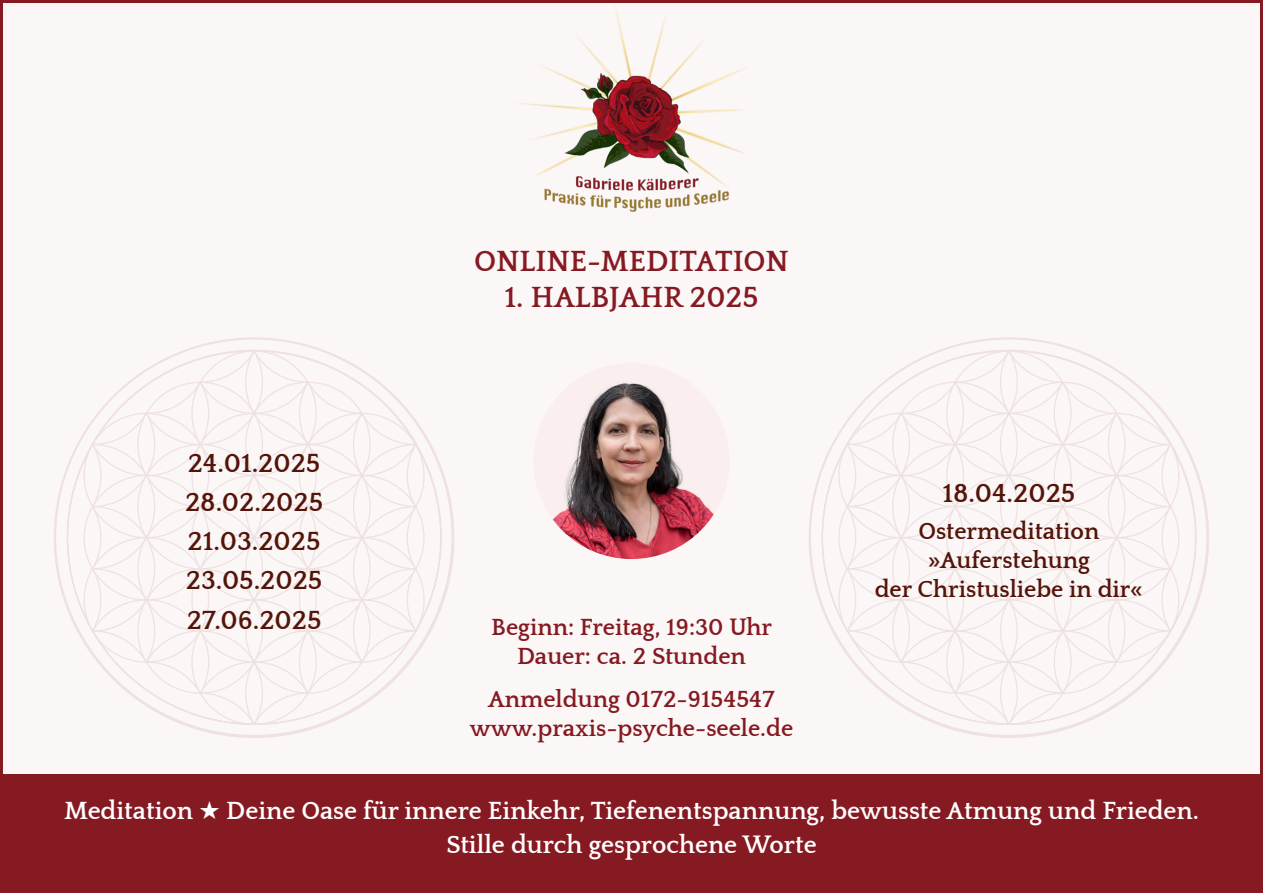
<style>
.page{position:relative;width:1263px;height:893px;background:#fff}
.page>*{position:absolute;margin:0;border:0;box-sizing:border-box;transform-origin:0 0}
.t1{font:700 30px "Quattrocento";color:#861a22}
.t2{font:700 27px "Quattrocento";color:#541409}
.t3{font:700 25.5px "Quattrocento";color:#fff}
.t4{font:700 24px/28.8px "Quattrocento";color:#861a22;text-align:center}
.t5{font:700 24px/28.8px "Quattrocento";color:#541409;text-align:center}
</style>
<div class="page">
<div style="left:2px;top:2px;width:1259px;height:889px;background:#fbf7f7"></div>
<div style="left:0;top:775px;width:1263px;height:118px;background:#861a22"></div>
<img style="left:515px;top:1px;width:233px;height:211px">
<svg style="left:54px;top:337px;width:400px;height:401px"></svg>
<svg style="left:809px;top:337px;width:400px;height:401px"></svg>
<img style="left:533px;top:363px;width:197px;height:196px;border-radius:98px">
<p class="t2" style="left:188px;top:449px;width:134px">24.01.2025</p>
<p class="t2" style="left:185px;top:488px;width:140px">28.02.2025</p>
<p class="t2" style="left:188px;top:527px;width:134px">21.03.2025</p>
<p class="t2" style="left:186px;top:566px;width:138px">23.05.2025</p>
<p class="t2" style="left:187px;top:605px;width:136px">27.06.2025</p>
<p class="t1" style="left:474px;top:245px;width:316px">ONLINE-MEDITATION</p>
<p class="t1" style="left:504px;top:281px;width:256px">1. HALBJAHR 2025</p>
<p class="t4" style="left:491px;top:613px;width:282px">Beginn: Freitag, 19:30 Uhr<br>Dauer: ca. 2 Stunden</p>
<p class="t4" style="left:488px;top:686px;width:288px">Anmeldung 0172-9154547</p>
<p class="t4" style="left:470px;top:715px;width:325px">www.praxis-psyche-seele.de</p>
<p class="t2" style="left:942px;top:479px;width:134px">18.04.2025</p>
<p class="t5" style="left:918px;top:517px;width:183px">Ostermeditation</p>
<p class="t5" style="left:875px;top:546px;width:270px">»Auferstehung<br>der Christusliebe in dir«</p>
<p class="t3" style="left:64px;top:797px;width:1136px">Meditation ★ Deine Oase für innere Einkehr, Tiefenentspannung, bewusste Atmung und Frieden.</p>
<p class="t3" style="left:446px;top:832px;width:372px">Stille durch gesprochene Worte</p>
</div>
